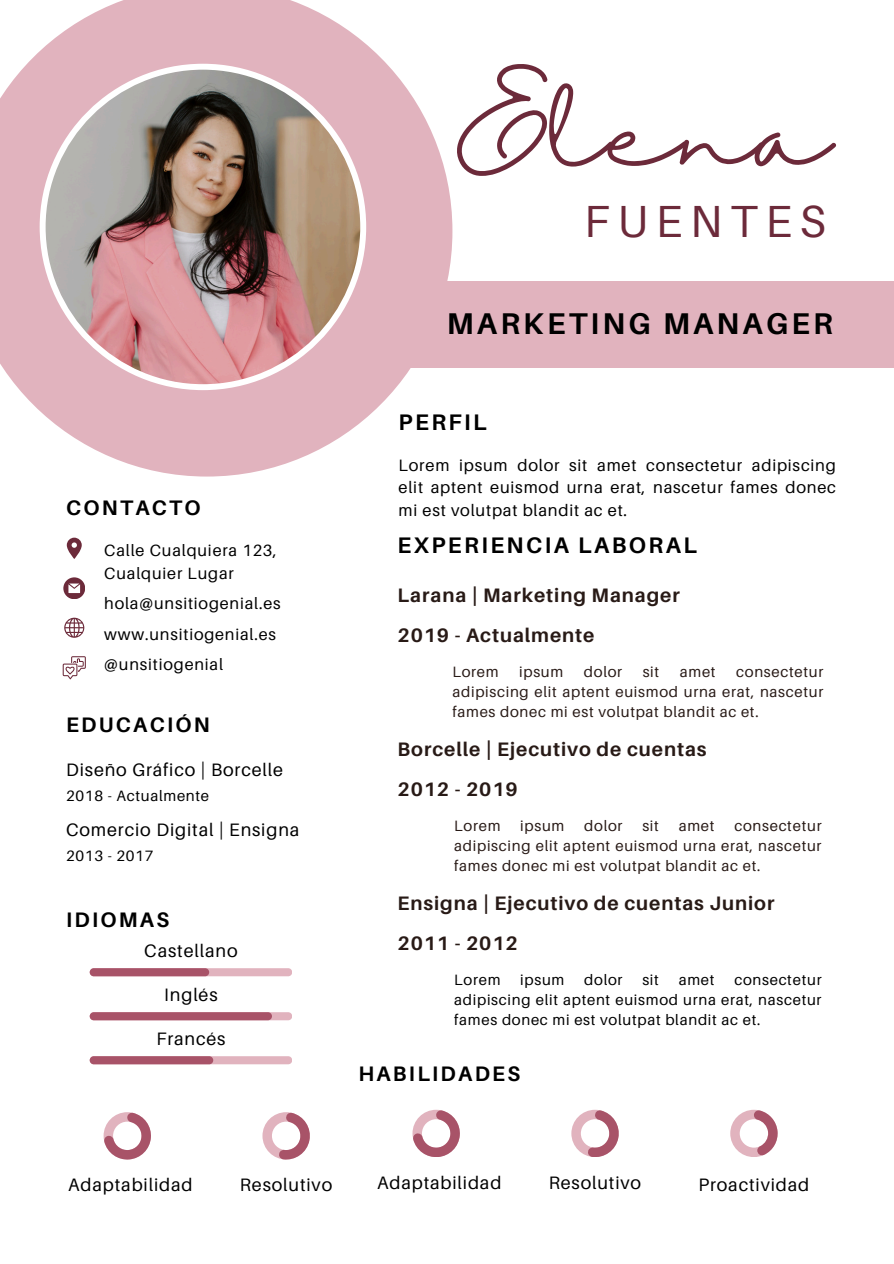
<style>
.page{position:relative;width:894px;height:1264px;background:#fff}
.page>*{position:absolute;margin:0;border:0;box-sizing:border-box;transform-origin:0 0}
.t1{font:91.2px "Halimun";color:#6c2a3a}
.t2{font:45px "Aileron";letter-spacing:.17em;color:#6c2a3a}
.t3{font:700 30px "Aileron";letter-spacing:.105em;color:#000}
.t4{font:700 22.5px "Aileron";letter-spacing:.105em;color:#000}
.t5{font:700 21px "Aileron";letter-spacing:.105em;color:#000}
.t6{font:700 19.5px "Aileron";letter-spacing:.045em;color:#281a16}
.t7{font:18px "Aileron";letter-spacing:.045em;color:#000}
.t8{font:16.5px/22.5px "Aileron";letter-spacing:.045em;color:#000;text-align:justify}
.t9{font:16.35px/22.5px "Aileron";letter-spacing:.05em;color:#000}
.t10{font:15px/20.2px "Aileron";letter-spacing:.045em;color:#281a16;text-align:justify}
.t11{font:15px/20.2px "Aileron";letter-spacing:.045em;color:#000;text-align:justify}
</style>
<div class="page">
<div style="left:90px;top:968px;width:202px;height:8px;background:#e1b3be;border-radius:4px"></div>
<div style="left:90px;top:968px;width:119px;height:8px;background:#a85368;border-radius:4px"></div>
<div style="left:90px;top:1012px;width:202px;height:8px;background:#e1b3be;border-radius:4px"></div>
<div style="left:90px;top:1012px;width:182px;height:8px;background:#a85368;border-radius:4px"></div>
<div style="left:90px;top:1056px;width:202px;height:8px;background:#e1b3be;border-radius:4px"></div>
<div style="left:90px;top:1056px;width:123px;height:8px;background:#a85368;border-radius:4px"></div>
<svg style="left:571px;top:1109px;width:47px;height:48px"></svg>
<svg style="left:412px;top:1109px;width:47px;height:48px"></svg>
<svg style="left:730px;top:1109px;width:47px;height:48px"></svg>
<svg style="left:67px;top:537px;width:14px;height:22px"></svg>
<svg style="left:63px;top:577px;width:22px;height:21px"></svg>
<svg style="left:64px;top:617px;width:20px;height:21px"></svg>
<svg style="left:63px;top:656px;width:23px;height:23px"></svg>
<div style="left:370px;top:281px;width:523px;height:87px;background:#e1b3be"></div>
<svg style="left:0;top:0;width:452px;height:476px;fill:#e1b3be"></svg>
<svg style="left:40px;top:64px;width:326px;height:326px;background:#b59592"></svg>
<svg style="left:262px;top:1112px;width:48px;height:47px"></svg>
<svg style="left:104px;top:1112px;width:47px;height:47px"></svg>
<p class="t1" style="left:452px;top:81px;width:382px">Elena</p>
<h4 class="t2" style="left:584px;top:193px;width:243px">FUENTES</h4>
<p class="t3" style="left:446px;top:305px;width:387px">MARKETING MANAGER</p>
<h6 class="t5" style="left:66px;top:494px;width:136px">CONTACTO</h6>
<p class="t9" style="left:104px;top:539px;width:174px">Calle Cualquiera 123,<br>Cualquier Lugar</p>
<h5 class="t9" style="left:104px;top:592px;width:178px">hola@unsitiogenial.es</h5>
<p class="t9" style="left:104px;top:622px;width:173px">www.unsitiogenial.es</p>
<h5 class="t9" style="left:104px;top:653px;width:120px">@unsitiogenial</h5>
<p class="t5" style="left:66px;top:712px;width:145px">EDUCACIÓN</p>
<p class="t7" style="left:66px;top:758px;width:218px">Diseño Gráfico | Borcelle</p>
<h5 class="t11" style="left:66px;top:785px;width:144px">2018 - Actualmente</h5>
<h4 class="t7" style="left:66px;top:818px;width:235px">Comercio Digital | Ensigna</h4>
<h5 class="t11" style="left:66px;top:845px;width:89px">2013 - 2017</h5>
<h6 class="t5" style="left:66px;top:906px;width:104px">IDIOMAS</h6>
<p class="t7" style="left:144px;top:939px;width:95px">Castellano</p>
<p class="t7" style="left:164px;top:983px;width:55px">Inglés</p>
<h4 class="t7" style="left:156px;top:1027px;width:71px">Francés</h4>
<h6 class="t4" style="left:398px;top:408px;width:90px">PERFIL</h6>
<h6 class="t8" style="left:398px;top:453px;width:438px">Lorem ipsum dolor sit amet consectetur adipiscing elit aptent euismod urna erat, nascetur fames donec mi est volutpat blandit ac et.</h6>
<h1 class="t4" style="left:397px;top:531px;width:301px">EXPERIENCIA LABORAL</h1>
<h2 class="t6" style="left:397px;top:583px;width:284px">Larana | Marketing Manager</h2>
<h4 class="t6" style="left:397px;top:623px;width:198px">2019 - Actualmente</h4>
<h4 class="t10" style="left:452px;top:661px;width:48px">Lorem</h4>
<h4 class="t10" style="left:519px;top:661px;width:46px">ipsum</h4>
<h4 class="t10" style="left:583px;top:661px;width:40px">dolor</h4>
<h4 class="t10" style="left:642px;top:661px;width:18px">sit</h4>
<h4 class="t10" style="left:679px;top:661px;width:37px">amet</h4>
<h4 class="t10" style="left:452px;top:661px;width:372px;text-indent:284px">consectetur adipiscing elit aptent euismod urna erat, nascetur fames donec mi est volutpat blandit ac et.</h4>
<h3 class="t6" style="left:397px;top:737px;width:310px">Borcelle | Ejecutivo de cuentas</h3>
<p class="t6" style="left:397px;top:777px;width:121px">2012 - 2019</p>
<p class="t10" style="left:454px;top:815px;width:48px">Lorem</p>
<p class="t10" style="left:520px;top:815px;width:46px">ipsum</p>
<p class="t10" style="left:584px;top:815px;width:40px">dolor</p>
<p class="t10" style="left:642px;top:815px;width:18px">sit</p>
<p class="t10" style="left:678px;top:815px;width:37px">amet</p>
<p class="t10" style="left:454px;top:815px;width:369px;text-indent:280px">consectetur adipiscing elit aptent euismod urna erat, nascetur fames donec mi est volutpat blandit ac et.</p>
<p class="t6" style="left:397px;top:891px;width:378px">Ensigna | Ejecutivo de cuentas Junior</p>
<p class="t6" style="left:397px;top:931px;width:121px">2011 - 2012</p>
<p class="t11" style="left:454px;top:968px;width:48px">Lorem</p>
<p class="t11" style="left:520px;top:968px;width:46px">ipsum</p>
<p class="t11" style="left:584px;top:968px;width:40px">dolor</p>
<p class="t11" style="left:642px;top:968px;width:18px">sit</p>
<p class="t11" style="left:678px;top:968px;width:37px">amet</p>
<p class="t11" style="left:454px;top:968px;width:369px;text-indent:280px">consectetur adipiscing elit aptent euismod urna erat, nascetur fames donec mi est volutpat blandit ac et.</p>
<h6 class="t5" style="left:358px;top:1060px;width:163px">HABILIDADES</h6>
<p class="t7" style="left:68px;top:1173px;width:126px">Adaptabilidad</p>
<h4 class="t7" style="left:240px;top:1173px;width:94px">Resolutivo</h4>
<h6 class="t7" style="left:377px;top:1171px;width:126px">Adaptabilidad</h6>
<h5 class="t7" style="left:548px;top:1171px;width:94px">Resolutivo</h5>
<h5 class="t7" style="left:698px;top:1173px;width:112px">Proactividad</h5>
</div>
